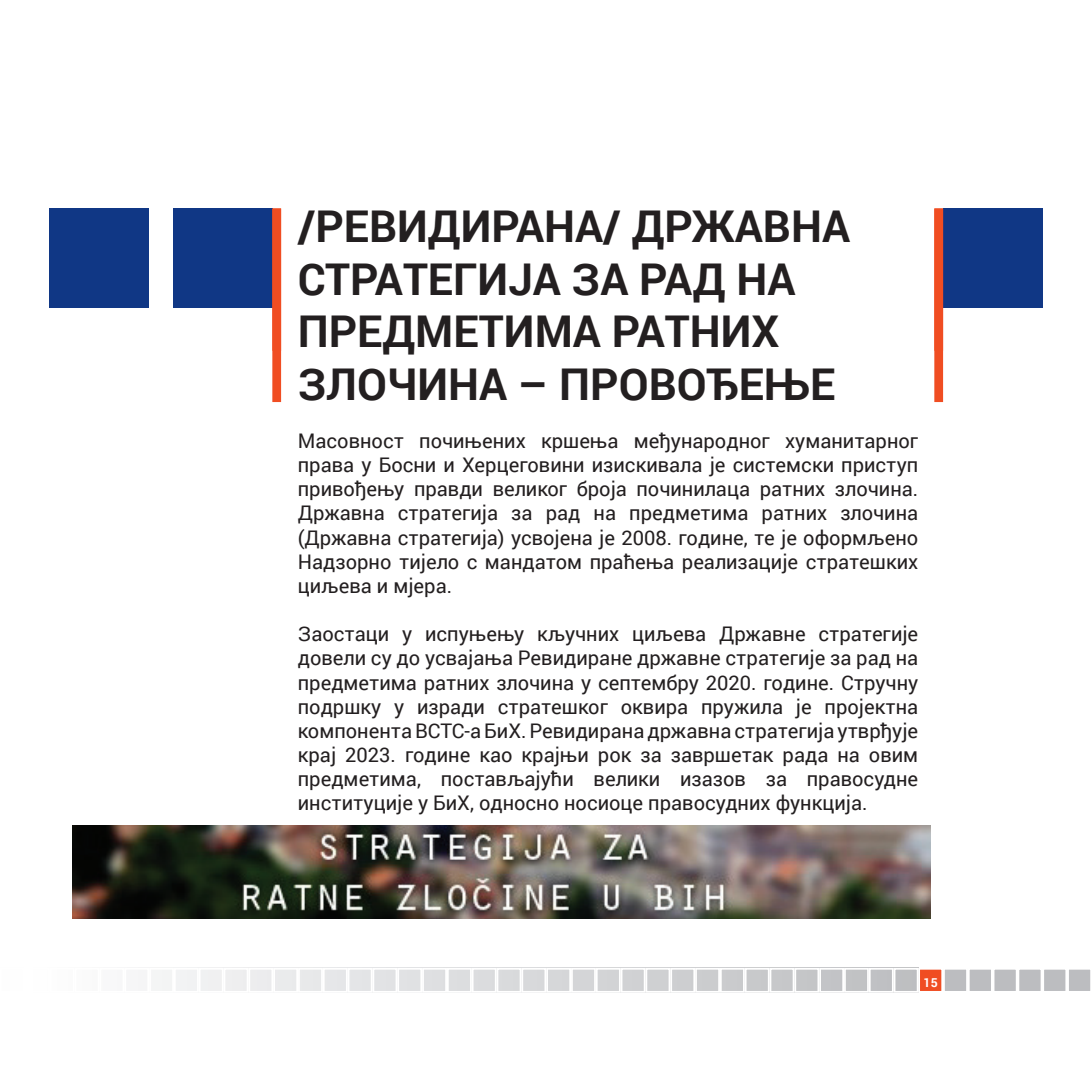
<style>
.page{position:relative;width:1092px;height:1092px;background:#fff}
.page>*{position:absolute;margin:0;border:0;box-sizing:border-box;transform-origin:0 0}
.t1{font:700 43.75px/52.5px "Roboto";color:#231f20}
.t2{font:20.12px/24.2px "Roboto";color:#231f20;text-align:justify}
.t3{font:700 12.25px "Roboto";color:#fff}
</style>
<div class="page">
<svg style="left:152px;top:970px;width:763px;height:19px;background:#d7d8da"></svg>
<div style="left:149px;top:967px;width:25px;height:25px;border:2px solid #fff"></div>
<div style="left:174px;top:967px;width:25px;height:25px;border:2px solid #fff"></div>
<div style="left:199px;top:967px;width:24px;height:25px;border:2px solid #fff"></div>
<div style="left:223px;top:967px;width:25px;height:25px;border:2px solid #fff"></div>
<div style="left:248px;top:967px;width:25px;height:25px;border:2px solid #fff"></div>
<div style="left:273px;top:967px;width:25px;height:25px;border:2px solid #fff"></div>
<div style="left:298px;top:967px;width:25px;height:25px;border:2px solid #fff"></div>
<div style="left:323px;top:967px;width:24px;height:25px;border:2px solid #fff"></div>
<div style="left:347px;top:967px;width:25px;height:25px;border:2px solid #fff"></div>
<div style="left:372px;top:967px;width:25px;height:25px;border:2px solid #fff"></div>
<div style="left:397px;top:967px;width:25px;height:25px;border:2px solid #fff"></div>
<div style="left:422px;top:967px;width:25px;height:25px;border:2px solid #fff"></div>
<div style="left:447px;top:967px;width:25px;height:25px;border:2px solid #fff"></div>
<div style="left:472px;top:967px;width:24px;height:25px;border:2px solid #fff"></div>
<div style="left:496px;top:967px;width:25px;height:25px;border:2px solid #fff"></div>
<div style="left:521px;top:967px;width:25px;height:25px;border:2px solid #fff"></div>
<div style="left:546px;top:967px;width:25px;height:25px;border:2px solid #fff"></div>
<div style="left:571px;top:967px;width:25px;height:25px;border:2px solid #fff"></div>
<div style="left:596px;top:967px;width:24px;height:25px;border:2px solid #fff"></div>
<div style="left:620px;top:967px;width:25px;height:25px;border:2px solid #fff"></div>
<div style="left:645px;top:967px;width:25px;height:25px;border:2px solid #fff"></div>
<div style="left:670px;top:967px;width:25px;height:25px;border:2px solid #fff"></div>
<div style="left:695px;top:967px;width:25px;height:25px;border:2px solid #fff"></div>
<div style="left:720px;top:967px;width:24px;height:25px;border:2px solid #fff"></div>
<div style="left:744px;top:967px;width:25px;height:25px;border:2px solid #fff"></div>
<div style="left:769px;top:967px;width:25px;height:25px;border:2px solid #fff"></div>
<div style="left:794px;top:967px;width:25px;height:25px;border:2px solid #fff"></div>
<div style="left:819px;top:967px;width:25px;height:25px;border:2px solid #fff"></div>
<div style="left:844px;top:967px;width:24px;height:25px;border:2px solid #fff"></div>
<div style="left:868px;top:967px;width:25px;height:25px;border:2px solid #fff"></div>
<div style="left:893px;top:967px;width:25px;height:25px;border:2px solid #fff"></div>
<div style="left:918px;top:967px;width:25px;height:25px;background:#f04d22;border:2px solid #fff"></div>
<div style="left:943px;top:967px;width:24px;height:25px;background:#bcbdc0;border:2px solid #fff"></div>
<div style="left:967px;top:967px;width:25px;height:25px;background:#bcbdc0;border:2px solid #fff"></div>
<div style="left:992px;top:967px;width:25px;height:25px;background:#bcbdc0;border:2px solid #fff"></div>
<div style="left:1017px;top:967px;width:25px;height:25px;background:#bcbdc0;border:2px solid #fff"></div>
<div style="left:1042px;top:967px;width:25px;height:25px;background:#bcbdc0;border:2px solid #fff"></div>
<div style="left:1067px;top:967px;width:24px;height:25px;background:#bcbdc0;border:2px solid #fff"></div>
<div style="left:174px;top:208px;width:99px;height:100px;background:#103785"></div>
<div style="left:943px;top:208px;width:99px;height:100px;background:#103785"></div>
<div style="left:50px;top:208px;width:99px;height:100px;background:#103785"></div>
<div style="left:934px;top:208px;width:9px;height:194px;background:#f04d22"></div>
<div style="left:272px;top:208px;width:9px;height:194px;background:#f04d22"></div>
<img style="left:73px;top:825px;width:857px;height:93px">
<h1 class="t1" style="left:298px;top:198px;width:553px">/РЕВИДИРАНА/ ДРЖАВНА<br>СТРАТЕГИЈА ЗА РАД НА<br>ПРЕДМЕТИМА РАТНИХ<br>ЗЛОЧИНА – ПРОВОЂЕЊЕ</h1>
<p class="t2" style="left:298px;top:428px;width:622px">Масовност почињених кршења међународног хуманитарног права у Босни и Херцеговини изискивала је системски приступ привођењу правди великог броја починилаца ратних злочина.<br>Државна стратегија за рад на предметима ратних злочина (Државна стратегија) усвојена је 2008. године, те је оформљено Надзорно тијело с мандатом праћења реализације стратешких циљева и мјера.</p>
<p class="t2" style="left:298px;top:621px;width:622px">Заостаци у испуњењу кључних циљева Државне стратегије довели су до усвајања Ревидиране државне стратегије за рад на предметима ратних злочина у септембру 2020. године. Стручну подршку у изради стратешког оквира пружила је пројектна компонента ВСТС-а БиХ. Ревидирана државна стратегија утврђује крај 2023. године као крајњи рок за завршетак рада на овим предметима, постављајући велики изазов за правосудне институције у БиХ, односно носиоце правосудних функција.</p>
<p class="t3" style="left:923px;top:973px;width:16px">15</p>
</div>
